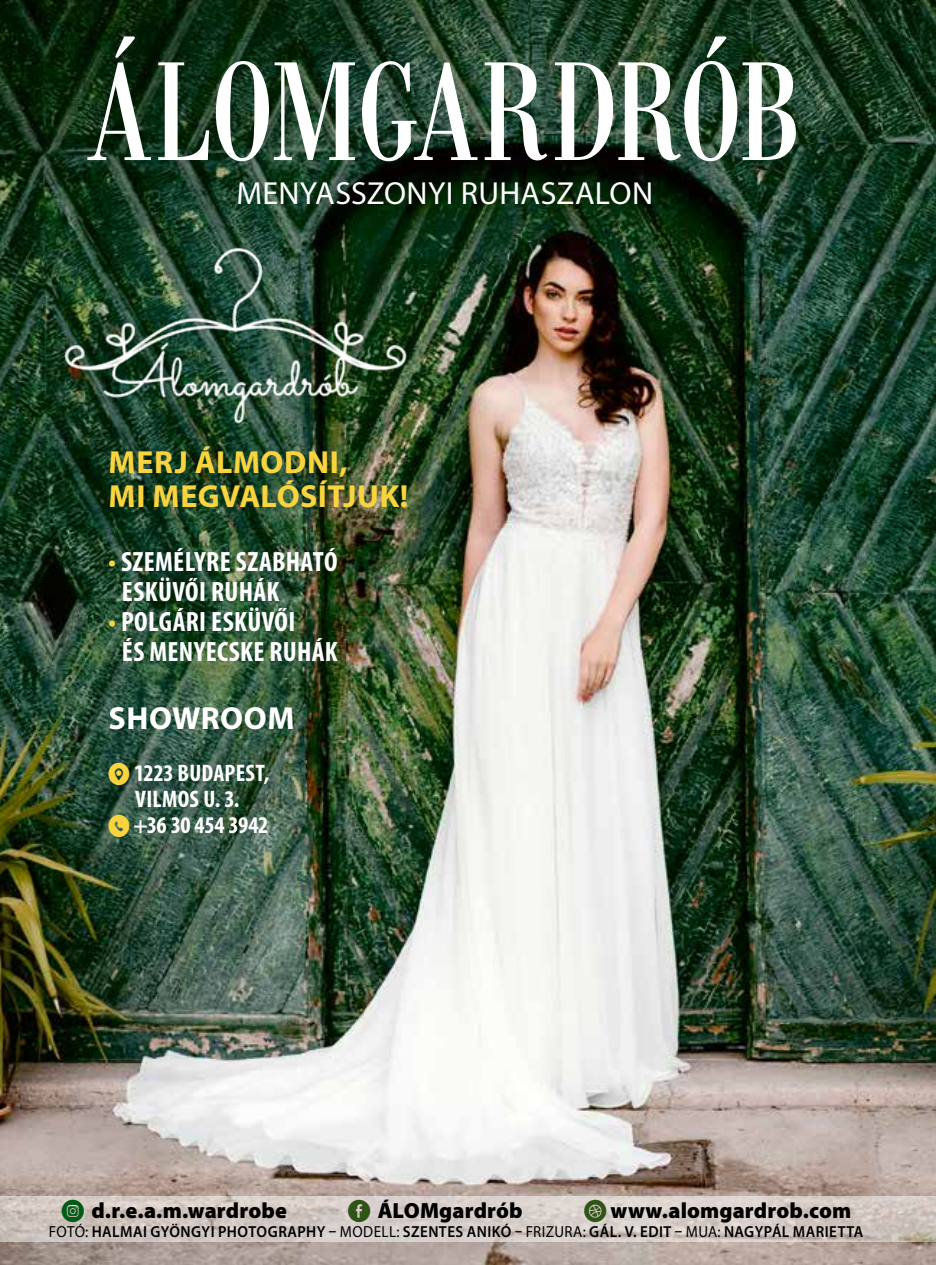
<style>
.page{position:relative;width:936px;height:1265px;background:#fff}
.page>*{position:absolute;margin:0;border:0;box-sizing:border-box;transform-origin:0 0}
.t1{font:138px "B Bodoni Cn PFL";letter-spacing:-.02em;color:#fff}
.t2{font:700 32px/34px "Myriad Pro";letter-spacing:.015em;color:#f9d43e}
.t3{font:32px "Myriad Pro";letter-spacing:.01em;color:#fff}
.t4{font:700 32px "Myriad Pro";letter-spacing:.015em;color:#fff}
.t5{font:700 condensed 28px/30px "Myriad Pro";letter-spacing:.01em;color:#fff}
.t6{font:700 condensed 24px/26px "Myriad Pro";letter-spacing:.005em;color:#fff;text-align:center}
.t7{font:900 22px "Myriad Pro";letter-spacing:.005em;color:#000}
.t8{font:600 16px "Myriad Pro";letter-spacing:.03em;color:#000;scale:.94 1}
.s1{color:#f9d43e}
.s2{font-family:"Social Media Circled";font-weight:400;font-stretch:normal;font-size:22px;color:#f9d43e}
.s3{font-family:"Social Media Circled";font-weight:400;color:#005c15}
.s4{font-family:"Social Media Circled";font-weight:400;color:#305416}
.s5{font-weight:400}
</style>
<div class="page">
<img style="left:0;top:0;width:935px;height:1264px">
<svg style="left:0;top:1195px;width:935px;height:46px;background:#d2c8c3"></svg>
<img style="left:0;top:130px;width:525px;height:294px">
<h1 class="t1" style="left:88px;top:36px;width:715px">ÁLOMGARDRÓB</h1>
<h2 class="t3" style="left:236px;top:173px;width:418px">MENYASSZONYI RUHASZALON</h2>
<h2 class="t2" style="left:109px;top:444px;width:301px">MERJ ÁLMODNI,<br>MI MEGVALÓSÍTJUK!</h2>
<h3 class="t5" style="left:122px;top:546px;width:217px;text-indent:-14px"><span class="s1">•</span> SZEMÉLYRE SZABHATÓ<br>ESKÜVŐI RUHÁK</h3>
<h3 class="t5" style="left:122px;top:606px;width:217px;text-indent:-14px"><span class="s1">•</span> POLGÁRI ESKÜVŐI<br>ÉS MENYECSKE RUHÁK</h3>
<h2 class="t4" style="left:109px;top:697px;width:187px">SHOWROOM</h2>
<h3 class="t6" style="left:108px;top:759px;width:163px"><span class="s2">9</span> 1223 BUDAPEST,<br>VILMOS U. 3.<br><span class="s2">m</span> +36 30 454 3942</h3>
<h3 class="t7" style="left:61px;top:1197px;width:227px"><span class="s3">Q</span> d.r.e.a.m.wardrobe</h3>
<h3 class="t7" style="left:348px;top:1197px;width:176px"><span class="s4">E</span> ÁLOMgardrób</h3>
<h3 class="t7" style="left:583px;top:1197px;width:269px"><span class="s4">1</span>www.alomgardrob.com</h3>
<p class="t8" style="left:49px;top:1221px;width:868px"><span class="s5">FOTÓ:</span> HALMAI GYÖNGYI PHOTOGRAPHY – <span class="s5">MODELL:</span> SZENTES ANIKÓ – <span class="s5">FRIZURA:</span> GÁL. V. EDIT – <span class="s5">MUA:</span> NAGYPÁL MARIETTA</p>
</div>
